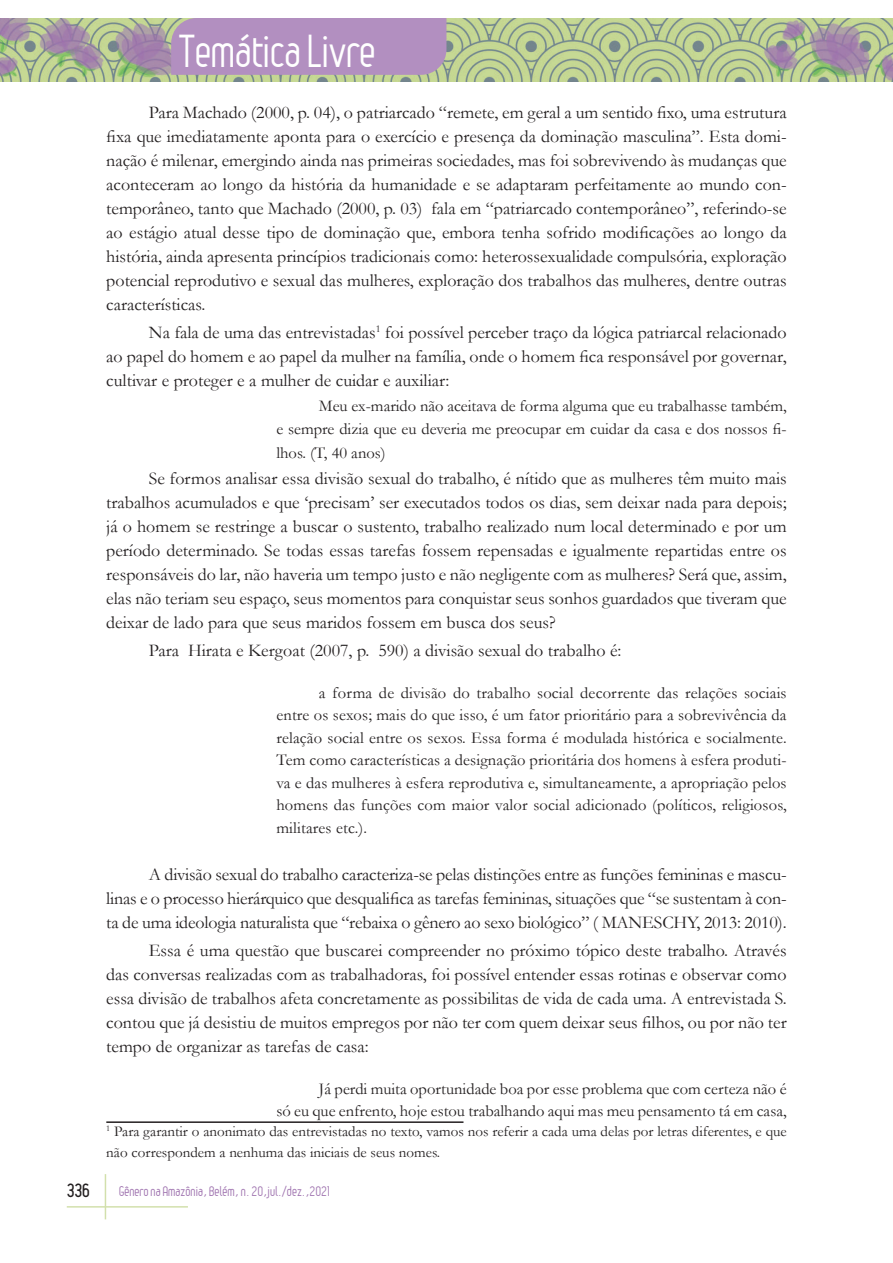
<style>
.page{position:relative;width:893px;height:1263px;background:#fff}
.page>*{position:absolute;margin:0;border:0;box-sizing:border-box;transform-origin:0 0}
.t1{font:45px "Leger";letter-spacing:-.01em;color:#fff}
.Texto{font:18px/24px "Garamond";color:#231f20;text-align:justify}
.t2{font:700 18px "Leger";color:#231f20}
.Citação{font:16.5px/22.5px "Garamond";color:#231f20;text-align:right}
.Nota_rodapé{font:15px/21px "Garamond";color:#231f20}
.t3{font:13.5px "Leger";color:#9f73af}
</style>
<div class="page">
<hr style="left:105px;top:1174px;width:1px;height:45px;background:#d2e0ac">
<hr style="left:67px;top:1206px;width:121px;height:1px;background:#d2e0ac">
<img style="left:0;top:18px;width:893px;height:64px">
<div style="left:171px;top:18px;width:275px;height:57px;background:#b28fc0"></div>
<hr style="left:106px;top:1121px;width:357px;height:2px;background:#231f20">
<h1 class="t1" style="left:179px;top:26px;width:199px">Temática Livre</h1>
<p class="Texto" style="left:106px;top:100px;width:682px;text-indent:43px">Para Machado (2000, p. 04), o patriarcado “remete, em geral a um sentido fixo, uma estrutura fixa que imediatamente aponta para o exercício e presença da dominação masculina”. Esta domi&shy;nação é milenar, emergindo ainda nas primeiras sociedades, mas foi sobrevivendo às mudanças que aconteceram ao longo da história da humanidade e se adaptaram perfeitamente ao mundo con&shy;temporâneo, tanto que Machado (2000, p. 03) fala em “patriarcado contemporâneo”, referindo-se ao estágio atual desse tipo de dominação que, embora tenha sofrido modificações ao longo da história, ainda apresenta princípios tradicionais como: heterossexualidade compulsória, exploração potencial reprodutivo e sexual das mulheres, exploração dos trabalhos das mulheres, dentre outras características.</p>
<p class="Texto" style="left:106px;top:320px;width:682px;text-indent:43px">Na fala de uma das entrevistadas<sup>1</sup> foi possível perceber traço da lógica patriarcal relacionado ao papel do homem e ao papel da mulher na família, onde o homem fica responsável por governar, cultivar e proteger e a mulher de cuidar e auxiliar:</p>
<p class="Citação" style="left:276px;top:394px;width:512px">Meu ex-marido não aceitava de forma alguma que eu trabalhasse também,<br>e sempre dizia que eu deveria me preocupar em cuidar da casa e dos nossos fi-</p>
<p class="Citação" style="left:276px;top:441px;width:111px">lhos. (T, 40 anos)</p>
<p class="Texto" style="left:106px;top:465px;width:682px;text-indent:43px">Se formos analisar essa divisão sexual do trabalho, é nítido que as mulheres têm muito mais trabalhos acumulados e que ‘precisam’ ser executados todos os dias, sem deixar nada para depois; já o homem se restringe a buscar o sustento, trabalho realizado num local determinado e por um período determinado. Se todas essas tarefas fossem repensadas e igualmente repartidas entre os responsáveis do lar, não haveria um tempo justo e não negligente com as mulheres? Será que, assim, elas não teriam seu espaço, seus momentos para conquistar seus sonhos guardados que tiveram que deixar de lado para que seus maridos fossem em busca dos seus?</p>
<p class="Texto" style="left:149px;top:638px;width:474px">Para Hirata e Kergoat (2007, p. 590) a divisão sexual do trabalho é:</p>
<p class="Citação" style="left:276px;top:681px;width:512px;text-align:justify;text-indent:43px">a forma de divisão do trabalho social decorrente das relações sociais entre os sexos; mais do que isso, é um fator prioritário para a sobrevivência da relação social entre os sexos. Essa forma é modulada histórica e socialmente.<br>Tem como características a designação prioritária dos homens à esfera produti&shy;va e das mulheres à esfera reprodutiva e, simultaneamente, a apropriação pelos homens das funções com maior valor social adicionado (políticos, religiosos, militares etc.).</p>
<p class="Texto" style="left:106px;top:862px;width:682px;text-indent:43px">A divisão sexual do trabalho caracteriza-se pelas distinções entre as funções femininas e mascu&shy;linas e o processo hierárquico que desqualifica as tarefas femininas, situações que “se sustentam à con&shy;ta de uma ideologia naturalista que “rebaixa o gênero ao sexo biológico” ( MANESCHY, 2013: 2010).</p>
<p class="Texto" style="left:106px;top:938px;width:682px;text-indent:43px">Essa é uma questão que buscarei compreender no próximo tópico deste trabalho. Através das conversas realizadas com as trabalhadoras, foi possível entender essas rotinas e observar como essa divisão de trabalhos afeta concretamente as possibilitas de vida de cada uma. A entrevistada S. contou que já desistiu de muitos empregos por não ter com quem deixar seus filhos, ou por não ter tempo de organizar as tarefas de casa:</p>
<p class="Citação" style="left:276px;top:1077px;width:512px">Já perdi muita oportunidade boa por esse problema que com certeza não é<br>só eu que enfrento, hoje estou trabalhando aqui mas meu pensamento tá em casa,</p>
<p class="Nota_rodapé" style="left:106px;top:1120px;width:682px"><sup>1</sup> Para garantir o anonimato das entrevistadas no texto, vamos nos referir a cada uma delas por letras diferentes, e que não correspondem a nenhuma das iniciais de seus nomes.</p>
<p class="t2" style="left:67px;top:1180px;width:25px">336</p>
<p class="t3" style="left:119px;top:1183px;width:213px">Gênero na Amazônia, Belém, n. 20,jul./dez.,2021</p>
</div>
